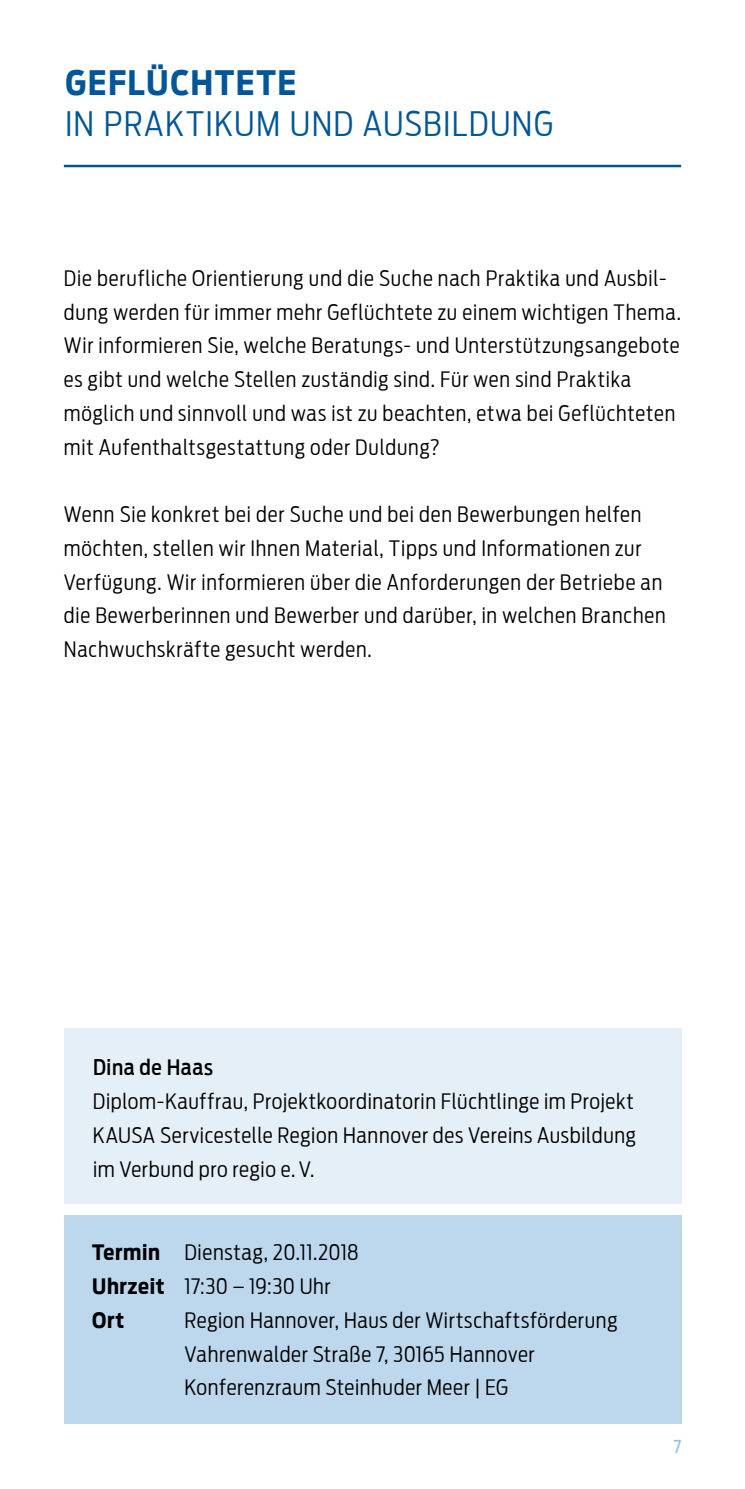
<style>
.page{position:relative;width:745px;height:1489px;background:#fff}
.page>*{position:absolute;margin:0;border:0;box-sizing:border-box;transform-origin:0 0}
.t1{font:300 33.75px "Antenna Cond";letter-spacing:.035em;color:#005698}
.t2{font:700 33.75px "Antenna Cond";letter-spacing:.04em;color:#005698}
.t3{font:300 21.25px/33.8px "Antenna Cond";letter-spacing:.04em;color:#000}
.t4{font:300 21.25px/33.8px "Antenna Cond";letter-spacing:.02em;color:#000}
.t5{font:500 21.25px "Antenna Cond";letter-spacing:.035em;color:#000}
.t6{font:17.5px "Antenna Cond";color:#91c0e0}
.s1{font-weight:700}
</style>
<div class="page">
<div style="left:64px;top:1214px;width:616px;height:209px;background:#bdd7ec"></div>
<hr style="left:64px;top:165px;width:616px;height:2px;background:#005698">
<div style="left:64px;top:1028px;width:616px;height:175px;background:#e5eff8"></div>
<h1 class="t2" style="left:65px;top:63px;width:232px">GEFLÜCHTETE</h1>
<h1 class="t1" style="left:65px;top:104px;width:489px">IN PRAKTIKUM UND AUSBILDUNG</h1>
<p class="t3" style="left:64px;top:261px;width:618px">Die berufliche Orientierung und die Suche nach Praktika und Ausbil&shy;dung werden für immer mehr Geflüchtete zu einem wichtigen Thema.<br>Wir informieren Sie, welche Beratungs- und Unterstützungsangebote es gibt und welche Stellen zuständig sind. Für wen sind Praktika möglich und sinnvoll und was ist zu beachten, etwa bei Geflüchteten mit Aufenthaltsgestattung oder Duldung?</p>
<p class="t3" style="left:64px;top:497px;width:603px">Wenn Sie konkret bei der Suche und bei den Bewerbungen helfen möchten, stellen wir Ihnen Material, Tipps und Informationen zur Verfügung. Wir informieren über die Anforderungen der Betriebe an die Bewerberinnen und Bewerber und darüber, in welchen Branchen Nachwuchskräfte gesucht werden.</p>
<p class="t5" style="left:93px;top:1054px;width:121px">Dina de Haas</p>
<p class="t3" style="left:93px;top:1084px;width:544px;text-align:justify">Diplom-Kauffrau, Projektkoordinatorin Flüchtlinge im Projekt KAUSA Servicestelle Region Hannover des Vereins Ausbildung im Verbund pro regio e. V.</p>
<p class="t4" style="left:92px;top:1235px;width:268px"><span class="s1">Termin</span> Dienstag, 20.11.2018<br><span class="s1">Uhrzeit</span> 17:30 – 19:30 Uhr<br><span class="s1">Ort</span></p>
<p class="t3" style="left:184px;top:1303px;width:434px">Region Hannover, Haus der Wirtschaftsförderung<br>Vahrenwalder Straße 7, 30165 Hannover<br>Konferenzraum Steinhuder Meer | EG</p>
<p class="t6" style="left:673px;top:1436px;width:9px">7</p>
</div>
